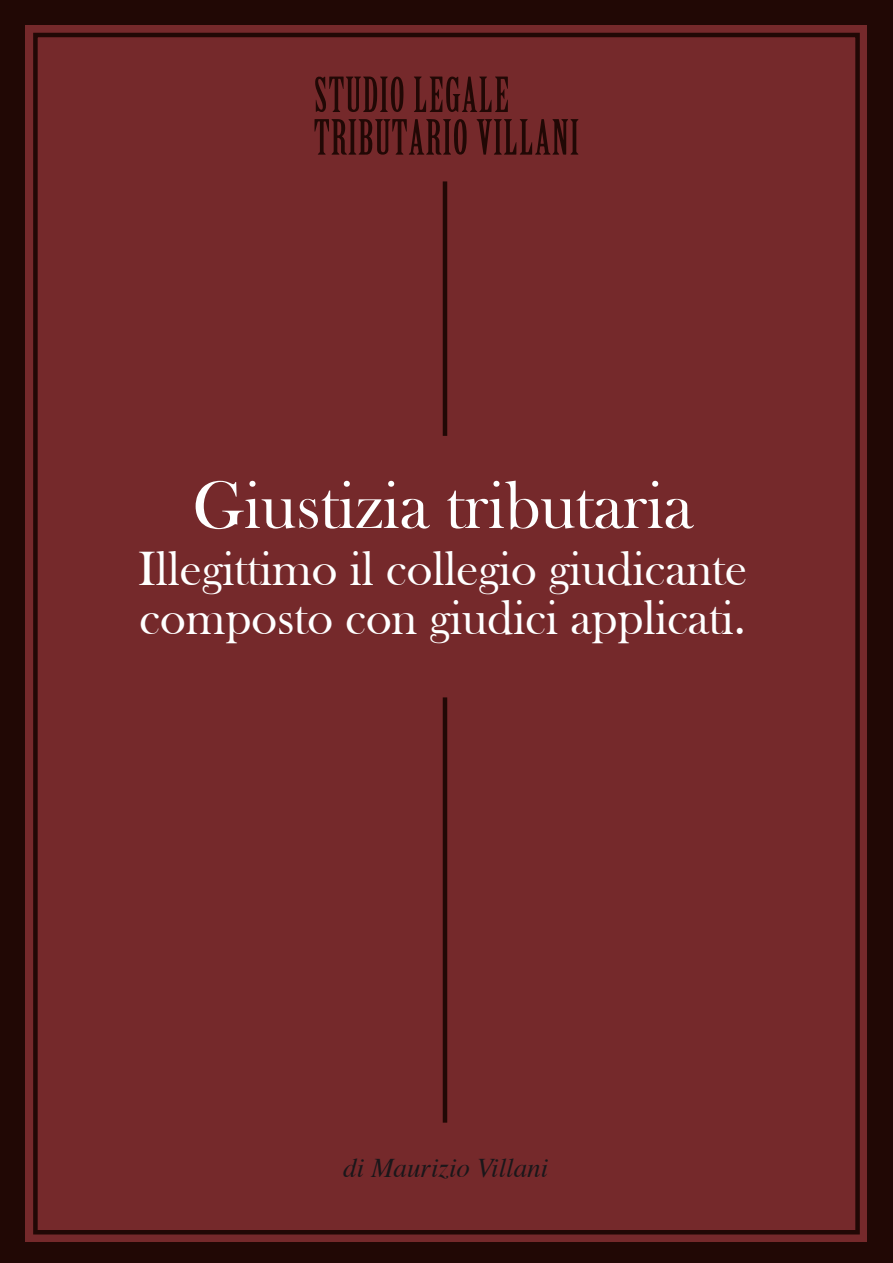
<style>
.page{position:relative;width:893px;height:1263px;background:#210805}
.page>*{position:absolute;margin:0;border:0;box-sizing:border-box;transform-origin:0 0}
.t1{font:69px "Bask Old Face";color:#fff}
.t2{font:49.5px/49.5px "Bask Old Face";color:#fff}
.t3{font:italic 27px "Times";color:#1a171a}
</style>
<div class="page">
<div style="left:26px;top:26px;width:841px;height:1216px;background:#75292b"></div>
<hr style="left:443px;top:697px;width:4px;height:426px;background:#210805">
<svg style="left:414px;top:76px;width:94px;height:36px"></svg>
<svg style="left:477px;top:119px;width:102px;height:36px"></svg>
<svg style="left:314px;top:119px;width:153px;height:36px"></svg>
<svg style="left:315px;top:76px;width:88px;height:36px"></svg>
<hr style="left:443px;top:181px;width:4px;height:255px;background:#210805">
<div style="left:33px;top:33px;width:827px;height:1201px;border:4px solid #210805"></div>
<p class="t1" style="left:192px;top:467px;width:502px">Giustizia tributaria</p>
<p class="t2" style="left:138px;top:545px;width:611px">Illegittimo il collegio giudicante composto con giudici applicati.</p>
<p class="t3" style="left:343px;top:1144px;width:207px">di Maurizio Villani</p>
</div>
